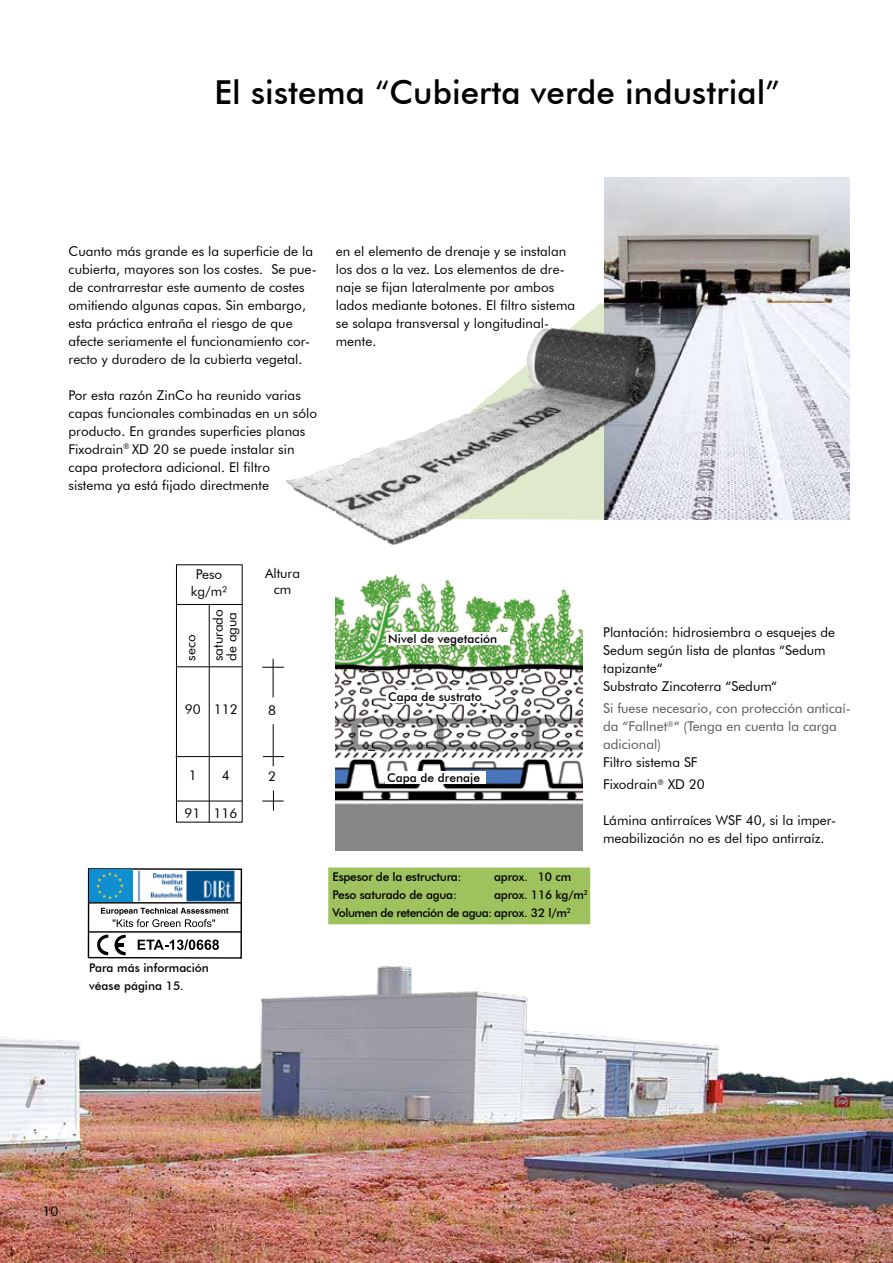
<style>
.page{position:relative;width:893px;height:1263px;background:#fff}
.page>*{position:absolute;margin:0;border:0;box-sizing:border-box;transform-origin:0 0}
.t1{font:500 33px "Futura BT";letter-spacing:.005em;color:#000}
.t2{font:13.5px/18px "Futura BT";letter-spacing:.005em;color:#000}
.t3{font:13.5px/18px "Futura BT";color:#575756}
.t4{font:500 12px/18px "Futura BT";letter-spacing:-.015em;color:#000}
.t5{font:500 12px/18px "Futura BT";letter-spacing:-.04em;color:#000}
.t6{font:500 12px "Futura BT";letter-spacing:.005em;color:#000}
.s1{font-weight:400}
</style>
<div class="page">
<svg style="left:97px;top:934px;width:11px;height:14px"></svg>
<svg style="left:114px;top:935px;width:12px;height:13px"></svg>
<hr style="left:89px;top:902px;width:152px;height:1px;background:#000">
<hr style="left:89px;top:931px;width:153px;height:2px;background:#000">
<div style="left:88px;top:868px;width:154px;height:91px;border:1px solid #000"></div>
<div style="left:89px;top:870px;width:44px;height:32px;background:#0f8fcf"></div>
<svg style="left:96px;top:872px;width:28px;height:27px"></svg>
<svg style="left:138px;top:939px;width:81px;height:9px"></svg>
<img style="left:138px;top:870px;width:97px;height:31px">
<svg style="left:101px;top:908px;width:127px;height:19px"></svg>
<img style="left:604px;top:178px;width:246px;height:342px">
<img style="left:286px;top:315px;width:397px;height:230px">
<img style="left:0;top:948px;width:892px;height:315px">
<img style="left:335px;top:574px;width:247px;height:276px">
<div style="left:176px;top:565px;width:66px;height:257px;border:1px solid #000"></div>
<hr style="left:177px;top:666px;width:65px;height:1px;background:#000">
<hr style="left:176px;top:756px;width:66px;height:1px;background:#000">
<hr style="left:177px;top:604px;width:65px;height:1px;background:#000">
<hr style="left:209px;top:604px;width:1px;height:218px;background:#000">
<hr style="left:176px;top:801px;width:66px;height:1px;background:#000">
<hr style="left:273px;top:659px;width:1px;height:38px;background:#000">
<hr style="left:273px;top:724px;width:1px;height:42px;background:#000">
<svg style="left:263px;top:756px;width:21px;height:1px"></svg>
<svg style="left:262px;top:667px;width:22px;height:1px"></svg>
<svg style="left:262px;top:790px;width:22px;height:20px"></svg>
<div style="left:328px;top:867px;width:262px;height:57px;background:#9dc25e;border:2px solid #9dc25e"></div>
<div style="left:387px;top:632px;width:123px;height:13px;background:#fff"></div>
<div style="left:387px;top:690px;width:108px;height:12px;background:#fff"></div>
<div style="left:385px;top:771px;width:101px;height:13px;background:#fff"></div>
<h1 class="t1" style="left:215px;top:72px;width:567px">El sistema <span class="s1">“</span>Cubierta verde industrial<span class="s1">”</span></h1>
<p class="t2" style="left:69px;top:242px;width:250px">Cuanto más grande es la superficie de la cubierta, mayores son los costes. Se pue&shy;de contrarrestar este aumento de costes omitiendo algunas capas. Sin embargo, esta práctica entraña el riesgo de que afecte seriamente el funcionamiento cor&shy;recto y duradero de la cubierta vegetal.</p>
<p class="t2" style="left:69px;top:386px;width:250px">Por esta razón ZinCo ha reunido varias capas funcionales combinadas en un sólo producto. En grandes superficies planas Fixodrain<sup>®</sup> XD 20 se puede instalar sin capa protectora adicional. El filtro sistema ya está fijado directmente</p>
<p class="t2" style="left:336px;top:242px;width:241px">en el elemento de drenaje y se instalan los dos a la vez. Los elementos de dre&shy;naje se fijan lateralmente por ambos lados mediante botones. El filtro sistema se solapa transversal y longitudinal&shy;mente.</p>
<p class="t2" style="left:191px;top:566px;width:38px;line-height:16.2px;text-align:center">Peso kg/m²</p>
<p class="t2" style="left:265px;top:564px;width:37px;line-height:16.2px;text-align:center">Altura cm</p>
<p class="t2" style="left:177px;top:661px;width:53px;line-height:27.3px;rotate:-90deg">seco saturado</p>
<p class="t2" style="left:222px;top:661px;width:51px;rotate:-90deg">de agua</p>
<p class="t2" style="left:185px;top:700px;width:54px">90 112</p>
<p class="t2" style="left:268px;top:701px;width:9px">8</p>
<p class="t2" style="left:189px;top:766px;width:9px">1</p>
<p class="t2" style="left:222px;top:766px;width:9px">4</p>
<p class="t2" style="left:268px;top:767px;width:9px">2</p>
<p class="t2" style="left:184px;top:804px;width:54px">91 116</p>
<p class="t4" style="left:89px;top:959px;width:121px">Para más información véase página 15.</p>
<p class="t6" style="left:388px;top:632px;width:111px">Nivel de vegetación</p>
<p class="t4" style="left:388px;top:687px;width:95px">Capa de sustrato</p>
<p class="t6" style="left:387px;top:771px;width:94px">Capa de drenaje</p>
<p class="t4" style="left:333px;top:868px;width:131px">Espesor de la estructura:</p>
<p class="t4" style="left:494px;top:868px;width:79px">aprox. 10 cm</p>
<p class="t4" style="left:333px;top:886px;width:126px">Peso saturado de agua:</p>
<p class="t5" style="left:332px;top:886px;width:257px;text-indent:162px">aprox. 116 kg/m<sup>2<br></sup>Volumen de retención de agua: aprox. 32 l/m<sup>2</sup></p>
<p class="t2" style="left:603px;top:623px;width:234px">Plantación: hidrosiembra o esquejes de<br>Sedum según lista de plantas “Sedum tapizante“<br>Substrato Zincoterra “Sedum“</p>
<p class="t3" style="left:603px;top:699px;width:249px">Si fuese necesario, con protección anticaí&shy;da “Fallnet<sup>®</sup>“ (Tenga en cuenta la carga adicional)</p>
<p class="t2" style="left:603px;top:751px;width:103px;line-height:22.2px">Filtro sistema SF<br>Fixodrain<sup>®</sup> XD 20</p>
<p class="t2" style="left:603px;top:811px;width:234px">Lámina antirraíces WSF 40, si la imper&shy;meabilización no es del tipo antirraíz.</p>
<p class="t2" style="left:43px;top:1202px;width:17px">10</p>
</div>
